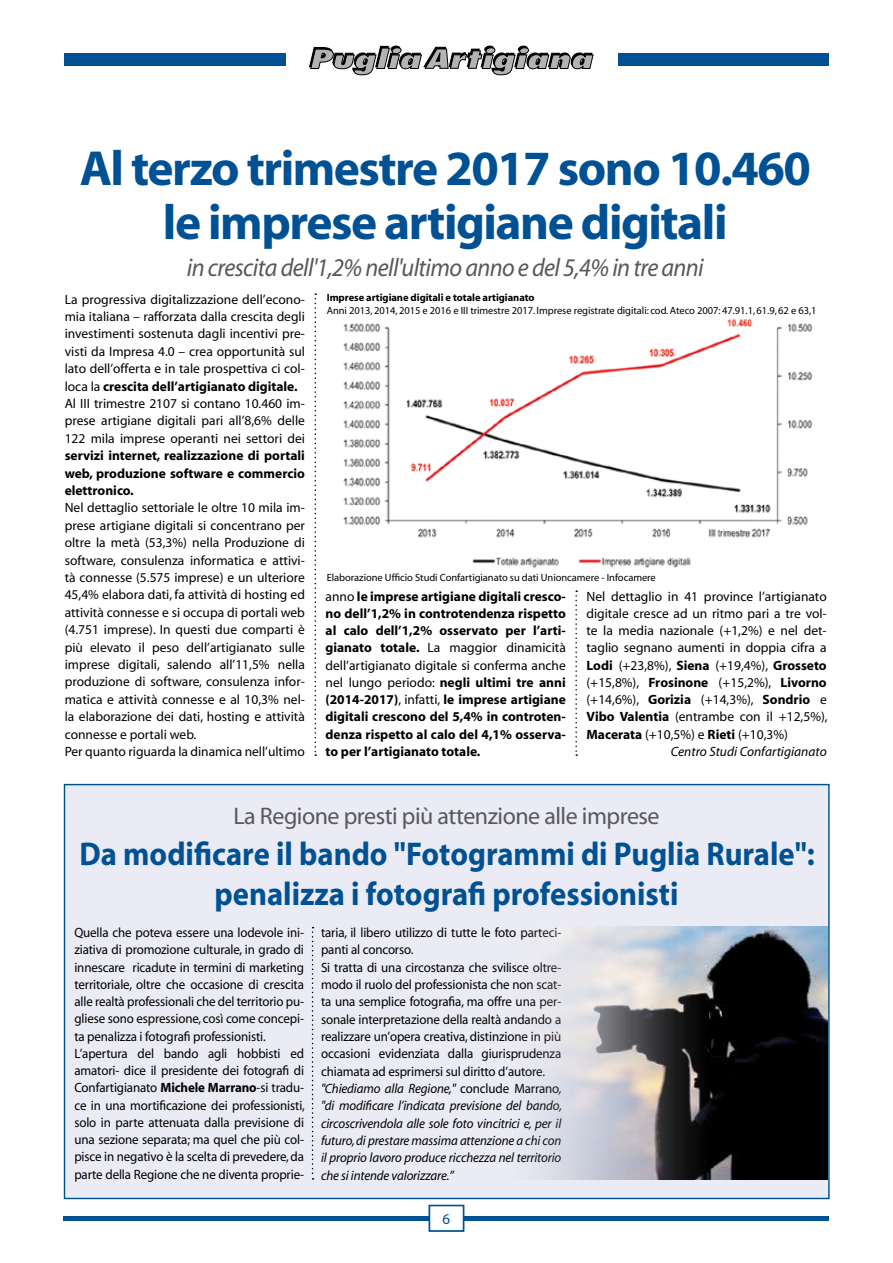
<style>
.page{position:relative;width:893px;height:1263px;background:#fff}
.page>*{position:absolute;margin:0;border:0;box-sizing:border-box;transform-origin:0 0}
.t1{font:700 49.5px/54px "Myriad";letter-spacing:-.03em;color:#005193;text-align:center}
.t2{font:700 33px/40.5px "Myriad";color:#005193;text-align:center;scale:.93 1}
.t3{font:italic 25.5px "Myriad";letter-spacing:-.025em;color:#58585a;scale:.95 1}
.t4{font:24px "Myriad";letter-spacing:-.02em;color:#58585a}
.t5{font:15px "Myriad";color:#005193}
.t6{font:13.5px/17.4px "Myriad";letter-spacing:-.005em;color:#000}
.t7{font:13.5px/17.2px "Myriad";letter-spacing:-.005em;color:#000;scale:.96 1}
.t8{font:700 13.5px/17.2px "Myriad";color:#000;text-align:justify}
.t9{font:italic 13.5px "Myriad";color:#000}
.t10{font:10.5px "Myriad";letter-spacing:-.005em;color:#000}
.t11{font:700 10.5px "Myriad";letter-spacing:-.005em;color:#000}
.s1{font-weight:700}
.s2{font-weight:400}
.s3{font-style:italic}
</style>
<div class="page">
<div style="left:64px;top:53px;width:222px;height:13px;background:#005193"></div>
<div style="left:618px;top:53px;width:211px;height:13px;background:#005193"></div>
<svg style="left:309px;top:46px;width:284px;height:29px"></svg>
<hr style="left:64px;top:1216px;width:765px;height:4px;background:#005193">
<div style="left:429px;top:1205px;width:34px;height:26px;background:#fff"></div>
<div style="left:429px;top:1205px;width:35px;height:26px;border:2px solid #005193"></div>
<svg style="left:314px;top:293px;width:2px;height:463px"></svg>
<svg style="left:575px;top:590px;width:2px;height:166px"></svg>
<img style="left:343px;top:318px;width:470px;height:250px">
<div style="left:64px;top:784px;width:766px;height:415px;background:#eaebf4;border:1px solid #005193"></div>
<svg style="left:312px;top:927px;width:2px;height:252px"></svg>
<img style="left:541px;top:927px;width:286px;height:252px">
<h1 class="t1" style="left:80px;top:143px;width:733px">Al terzo trimestre 2017 sono 10.460 le imprese artigiane digitali</h1>
<h3 class="t3" style="left:187px;top:255px;width:546px">in crescita dell'1,2% nell'ultimo anno e del 5,4% in tre anni</h3>
<p class="t6" style="left:65px;top:291px;width:242px">La progressiva digitalizzazione dell’econo&shy;mia italiana – rafforzata dalla crescita degli investimenti sostenuta dagli incentivi pre&shy;visti da Impresa 4.0 – crea opportunità sul lato dell’offerta e in tale prospettiva ci col&shy;loca la <span class="s1">crescita dell’artigianato digitale.<br></span>Al III trimestre 2107 si contano 10.460 im&shy;prese artigiane digitali pari all’8,6% delle 122 mila imprese operanti nei settori dei</p>
<p class="t8" style="left:65px;top:447px;width:242px">servizi internet, realizzazione di portali web, produzione software e commercio elettronico.</p>
<p class="t6" style="left:65px;top:500px;width:242px">Nel dettaglio settoriale le oltre 10 mila im&shy;prese artigiane digitali si concentrano per oltre la metà (53,3%) nella Produzione di software, consulenza informatica e attivi&shy;tà connesse (5.575 imprese) e un ulteriore 45,4% elabora dati, fa attività di hosting ed attività connesse e si occupa di portali web (4.751 imprese). In questi due comparti è più elevato il peso dell’artigianato sulle imprese digitali, salendo all’11,5% nella produzione di software, consulenza infor&shy;matica e attività connesse e al 10,3% nel&shy;la elaborazione dei dati, hosting e attività connesse e portali web.<br>Per quanto riguarda la dinamica nell’ultimo</p>
<p class="t11" style="left:327px;top:292px;width:209px">Imprese artigiane digitali e totale artigianato</p>
<p class="t10" style="left:327px;top:305px;width:491px">Anni 2013, 2014, 2015 e 2016 e III trimestre 2017. Imprese registrate digitali: cod. Ateco 2007: 47.91.1, 61.9, 62 e 63,1</p>
<p class="t10" style="left:327px;top:572px;width:331px">Elaborazione Ufficio Studi Confartigianato su dati Unioncamere - Infocamere</p>
<p class="t8" style="left:326px;top:588px;width:242px"><span class="s2">anno</span> le imprese artigiane digitali cresco&shy;no dell’1,2% in controtendenza rispetto al calo dell’1,2% osservato per l’arti&shy;gianato totale. <span class="s2">La maggior dinamicità dell’artigianato digitale si conferma anche nel lungo periodo:</span> negli ultimi tre anni (2014-2017)<span class="s2">, infatti,</span> le imprese artigiane digitali crescono del 5,4% in controten&shy;denza rispetto al calo del 4,1% osserva&shy;to per l’artigianato totale.</p>
<p class="t6" style="left:586px;top:588px;width:242px">Nel dettaglio in 41 province l’artigianato</p>
<p class="t6" style="left:586px;top:605px;width:242px">digitale cresce ad un ritmo pari a tre vol-</p>
<p class="t6" style="left:586px;top:622px;width:242px">te la media nazionale (+1,2%) e nel det-</p>
<p class="t6" style="left:586px;top:640px;width:242px">taglio segnano aumenti in doppia cifra a</p>
<p class="t6" style="left:586px;top:657px;width:242px"><span class="s1">Lodi</span> (+23,8%), <span class="s1">Siena</span> (+19,4%), <span class="s1">Grosseto</span></p>
<p class="t6" style="left:586px;top:674px;width:242px">(+15,8%), <span class="s1">Frosinone</span> (+15,2%), <span class="s1">Livorno</span></p>
<p class="t6" style="left:586px;top:691px;width:242px">(+14,6%), <span class="s1">Gorizia</span> (+14,3%), <span class="s1">Sondrio</span> e</p>
<p class="t6" style="left:586px;top:709px;width:243px"><span class="s1">Vibo Valentia</span> (entrambe con il +12,5%),</p>
<p class="t6" style="left:586px;top:726px;width:203px"><span class="s1">Macerata</span> (+10,5%) e <span class="s1">Rieti</span> (+10,3%)</p>
<p class="t9" style="left:671px;top:745px;width:157px">Centro Studi Confartigianato</p>
<h3 class="t4" style="left:233px;top:804px;width:428px">La Regione presti più attenzione alle imprese</h3>
<h2 class="t2" style="left:79px;top:834px;width:792px">Da modificare il bando "Fotogrammi di Puglia Rurale": penalizza i fotografi professionisti</h2>
<p class="t7" style="left:74px;top:925px;width:242px">Quella che poteva essere una lodevole ini&shy;ziativa di promozione culturale, in grado di innescare ricadute in termini di marketing territoriale, oltre che occasione di crescita alle realtà professionali che del territorio pu&shy;gliese sono espressione, così come concepi&shy;ta penalizza i fotografi professionisti.<br>L’apertura del bando agli hobbisti ed amatori- dice il presidente dei fotografi di Confartigianato <span class="s1">Michele Marrano</span>-si tradu&shy;ce in una mortificazione dei professionisti, solo in parte attenuata dalla previsione di una sezione separata; ma quel che più col&shy;pisce in negativo è la scelta di prevedere, da parte della Regione che ne diventa proprie-</p>
<p class="t7" style="left:321px;top:925px;width:253px">taria, il libero utilizzo di tutte le foto parteci&shy;panti al concorso.<br>Si tratta di una circostanza che svilisce oltre&shy;modo il ruolo del professionista che non scat&shy;ta una semplice fotografia, ma offre una per&shy;sonale interpretazione della realtà andando a realizzare un’opera creativa, distinzione in più occasioni evidenziata dalla giurisprudenza chiamata ad esprimersi sul diritto d’autore. <span class="s3">"Chiediamo alla Regione,"</span> conclude Marrano<span class="s3">, "di modificare l’indicata previsione del bando, circoscrivendola alle sole foto vincitrici e, per il futuro, di prestare massima attenzione a chi con il proprio lavoro produce ricchezza nel territorio che si intende valorizzare.”</span></p>
<p class="t5" style="left:443px;top:1211px;width:9px">6</p>
</div>
